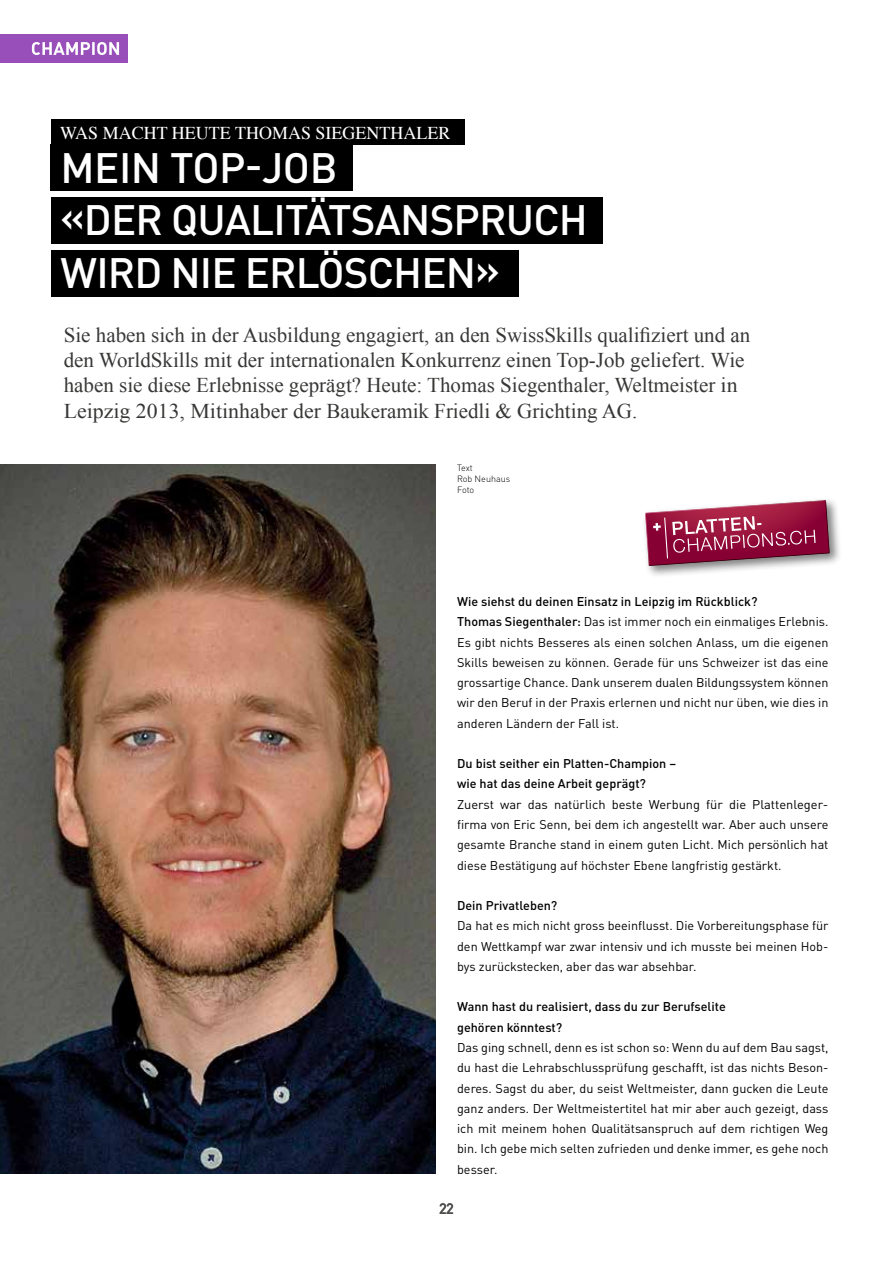
<style>
.page{position:relative;width:893px;height:1263px;background:#fff}
.page>*{position:absolute;margin:0;border:0;box-sizing:border-box;transform-origin:0 0}
.t1{font:500 42px/52.7px "DINOT";letter-spacing:-.02em;color:#fff}
.t2{font:21px/25.2px "Times New Roman";color:#373736}
.t3{font:18px "Times";color:#fff}
.t4{font:700 15px "DIN Alternate";color:#4f4f4e}
.t5{font:12.6px/20.2px "DINOT";color:#000;text-align:justify}
.t6{font:500 12.6px/20.2px "DINOT";color:#000}
.t7{font:300 9px/10.8px "DINOT";color:#000}
.s1{font-weight:500}
</style>
<div class="page">
<img style="left:0;top:464px;width:436px;height:709px">
<div style="left:51px;top:119px;width:414px;height:26px;background:#000"></div>
<div style="left:51px;top:145px;width:302px;height:46px;background:#000"></div>
<div style="left:51px;top:197px;width:552px;height:47px;background:#000"></div>
<div style="left:0;top:34px;width:128px;height:28px;background:#984fba"></div>
<svg style="left:32px;top:42px;width:87px;height:13px"></svg>
<div style="left:642px;top:497px;width:200px;height:81px;background:#000;opacity:.5"></div>
<svg style="left:645px;top:500px;width:185px;height:66px;background:#a84a69"></svg>
<div style="left:51px;top:250px;width:468px;height:47px;background:#000"></div>
<h3 class="t3" style="left:60px;top:116px;width:392px">WAS MACHT HEUTE THOMAS SIEGENTHALER</h3>
<h1 class="t1" style="left:60px;top:140px;width:529px">MEIN TOP-JOB<br>«DER QUALITÄTSANSPRUCH<br>WIRD NIE ERLÖSCHEN»</h1>
<p class="t2" style="left:64px;top:322px;width:688px">Sie haben sich in der Ausbildung engagiert, an den SwissSkills qualifiziert und an den WorldSkills mit der internationalen Konkurrenz einen Top-Job geliefert. Wie haben sie diese Erlebnisse geprägt? Heute: Thomas Siegenthaler, Weltmeister in Leipzig 2013, Mitinhaber der Baukeramik Friedli &amp; Grichting AG.</p>
<p class="t7" style="left:457px;top:462px;width:55px">Text<br>Rob Neuhaus<br>Foto</p>
<p class="t5" style="left:457px;top:591px;width:373px;text-align:left"><span class="s1">Wie siehst du deinen Einsatz in Leipzig im Rückblick?<br>Thomas Siegenthaler:</span> Das ist immer noch ein einmaliges Erlebnis.<br>Es gibt nichts Besseres als einen solchen Anlass, um die eigenen Skills beweisen zu können. Gerade für uns Schweizer ist das eine grossartige Chance. Dank unserem dualen Bildungssystem können wir den Beruf in der Praxis erlernen und nicht nur üben, wie dies in anderen Ländern der Fall ist.</p>
<p class="t6" style="left:457px;top:753px;width:221px">Du bist seither ein Platten-Champion – wie hat das deine Arbeit geprägt?</p>
<p class="t5" style="left:457px;top:794px;width:373px">Zuerst war das natürlich beste Werbung für die Plattenleger&shy;firma von Eric Senn, bei dem ich angestellt war. Aber auch unsere gesamte Branche stand in einem guten Licht. Mich persönlich hat diese Bestätigung auf höchster Ebene langfristig gestärkt.</p>
<p class="t6" style="left:457px;top:895px;width:102px">Dein Privatleben?</p>
<p class="t5" style="left:457px;top:915px;width:373px">Da hat es mich nicht gross beeinflusst. Die Vorbereitungsphase für den Wettkampf war zwar intensiv und ich musste bei meinen Hob&shy;bys zurückstecken, aber das war absehbar.</p>
<p class="t6" style="left:457px;top:996px;width:270px">Wann hast du realisiert, dass du zur Berufselite gehören könntest?</p>
<p class="t5" style="left:457px;top:1037px;width:373px">Das ging schnell, denn es ist schon so: Wenn du auf dem Bau sagst, du hast die Lehrabschlussprüfung geschafft, ist das nichts Beson&shy;deres. Sagst du aber, du seist Weltmeister, dann gucken die Leute ganz anders. Der Weltmeistertitel hat mir aber auch gezeigt, dass ich mit meinem hohen Qualitätsanspruch auf dem richtigen Weg bin. Ich gebe mich selten zufrieden und denke immer, es gehe noch besser.</p>
<p class="t4" style="left:439px;top:1197px;width:16px">22</p>
</div>
